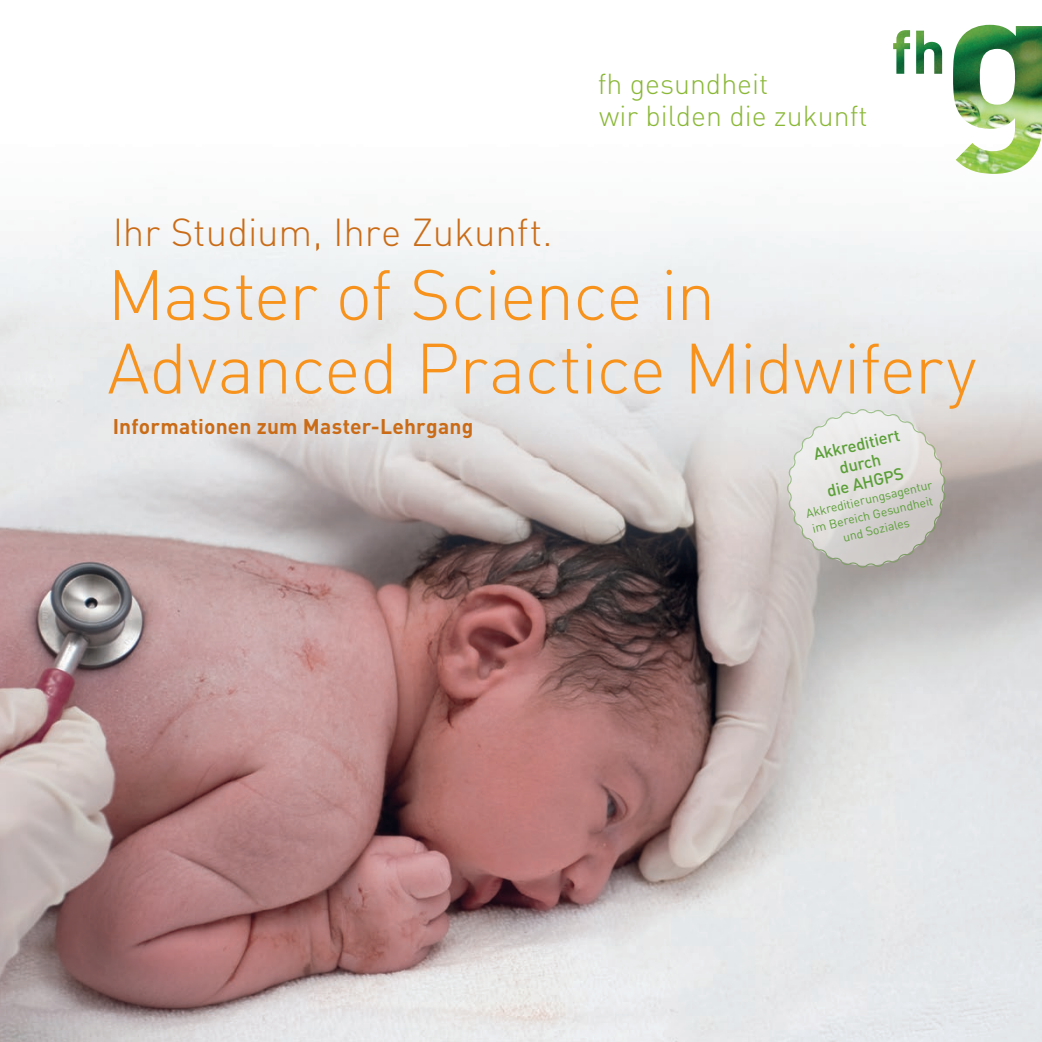
<style>
.page{position:relative;width:1042px;height:1042px;background:#fff}
.page>*{position:absolute;margin:0;border:0;box-sizing:border-box;transform-origin:0 0}
.t1{font:70px/73.5px "DIN Light Alternate";letter-spacing:-.02em;color:#f7931d}
.t2{font:300 38.5px "DIN";letter-spacing:-.005em;color:#ca6c17}
.t3{font:28.53px "DIN Light Alternate";color:#8ab836}
.t4{font:700 21px "DIN";letter-spacing:.01em;color:#ca6c17}
.t5{font:500 16.62px/19.2px "DIN";color:#5b9f37;text-align:center}
.t6{font:12.25px/15.8px "DIN";color:#5b9f37;text-align:center}
</style>
<div class="page">
<img style="left:0;top:221px;width:1042px;height:821px">
<img style="left:893px;top:30px;width:49px;height:44px">
<img style="left:953px;top:25px;width:89px;height:149px">
<svg style="left:787px;top:409px;width:158px;height:159px"></svg>
<p class="t3" style="left:598px;top:66px;width:172px">fh gesundheit</p>
<p class="t3" style="left:599px;top:98px;width:270px">wir bilden die zukunft</p>
<p class="t2" style="left:113px;top:209px;width:441px">Ihr Studium, Ihre Zukunft.</p>
<p class="t1" style="left:107px;top:257px;width:871px">Master of Science in<br>Advanced Practice Midwifery</p>
<p class="t4" style="left:113px;top:412px;width:362px">Informationen zum Master-Lehrgang</p>
<p class="t5" style="left:811px;top:444px;width:90px;rotate:-13deg">Akkreditiert durch<br>die AHGPS</p>
<p class="t6" style="left:804px;top:506px;width:131px;rotate:-13deg">Akkreditierungsagentur im Bereich Gesundheit und Soziales</p>
</div>
